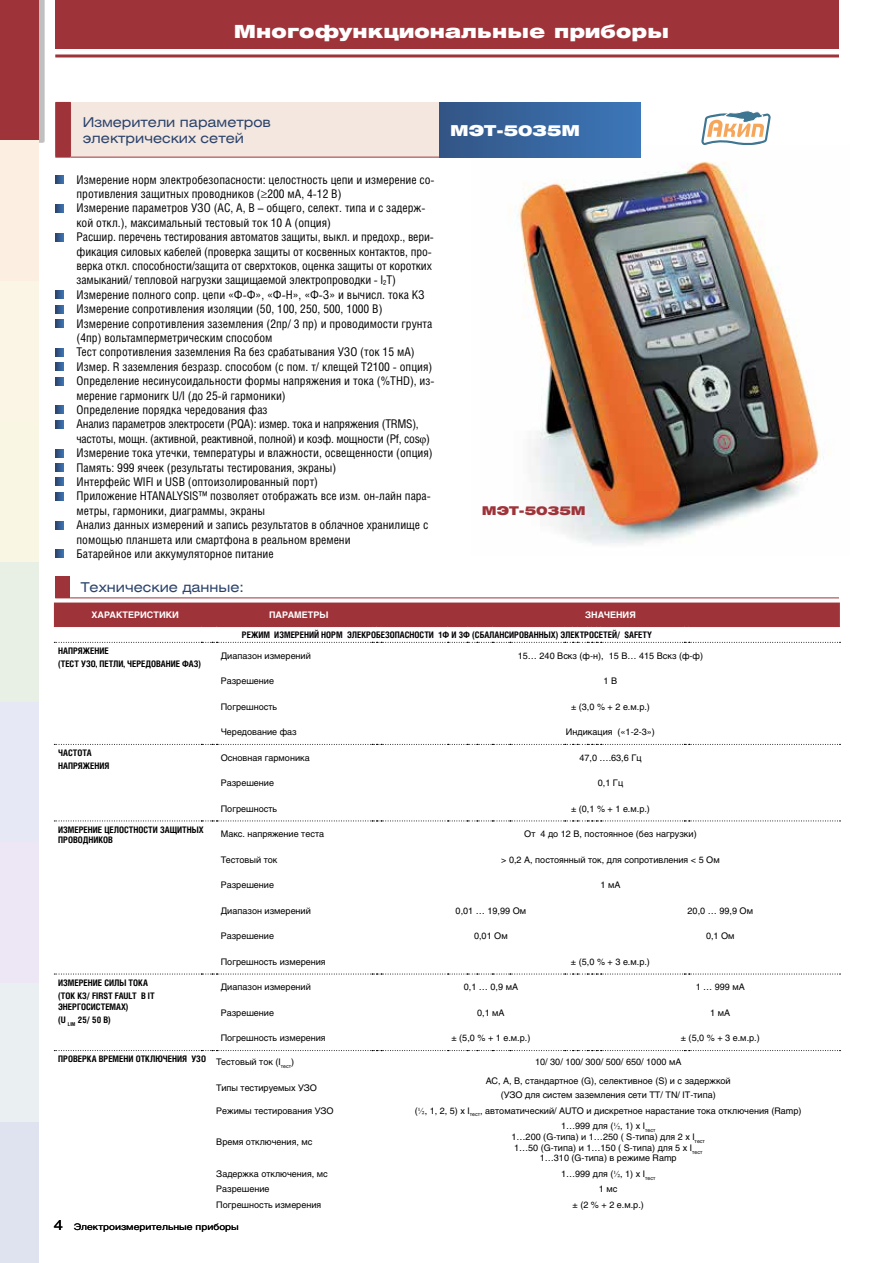
<style>
.page{position:relative;width:893px;height:1263px;background:#fff}
.page>*{position:absolute;margin:0;border:0;box-sizing:border-box;transform-origin:0 0}
.t1{font:900 18px "Helios Ext";letter-spacing:.01em;color:#fff}
.t2{font:900 15px "Helios Ext";color:#fff}
.t3{font:13.5px/16.2px "Helios Ext";color:#2b436c}
.t4{font:12px/14.4px "Helios Cond";color:#000}
.t5{font:900 12px "Helios Ext";color:#9e3339}
.t6{font:9px/10.8px "Helios C";color:#000;text-align:center}
.t7{font:700 9px/13.5px "Helios Cond";color:#000}
.t8{font:700 9px "Helios";color:#fff}
.t9{font:8.85px "Helios";color:#000;scale:1.18 1}
.s1{font-family:"Times New Roman"}
.s2{font-family:"Helios C";font-weight:400}
.s3{font-size:14.1px}
</style>
<div class="page">
<div style="left:55px;top:0;width:784px;height:49px;background:#9e3339"></div>
<div style="left:0;top:0;width:45px;height:142px;background:#000;opacity:.25"></div>
<div style="left:0;top:0;width:38px;height:140px;background:#9e3339"></div>
<div style="left:0;top:982px;width:38px;height:141px;background:#eaeff2"></div>
<div style="left:0;top:842px;width:38px;height:140px;background:#ede6f4"></div>
<div style="left:0;top:702px;width:38px;height:140px;background:#e7e8f6"></div>
<div style="left:0;top:561px;width:38px;height:141px;background:#e8f0e6"></div>
<div style="left:0;top:421px;width:38px;height:140px;background:#faf6e4"></div>
<div style="left:0;top:281px;width:38px;height:140px;background:#fbf5e5"></div>
<div style="left:0;top:140px;width:38px;height:141px;background:#fcefe2"></div>
<div style="left:0;top:1123px;width:38px;height:140px;background:#dee3ef"></div>
<hr style="left:55px;top:54px;width:784px;height:3px;background:#9e3339">
<img style="left:471px;top:145px;width:358px;height:399px">
<svg style="left:55px;top:175px;width:8px;height:8px"></svg>
<svg style="left:55px;top:204px;width:8px;height:8px"></svg>
<svg style="left:55px;top:233px;width:8px;height:8px"></svg>
<svg style="left:55px;top:291px;width:8px;height:8px"></svg>
<svg style="left:55px;top:305px;width:8px;height:8px"></svg>
<svg style="left:55px;top:319px;width:8px;height:8px"></svg>
<svg style="left:55px;top:348px;width:8px;height:8px"></svg>
<svg style="left:55px;top:363px;width:8px;height:8px"></svg>
<svg style="left:55px;top:377px;width:8px;height:8px"></svg>
<svg style="left:55px;top:406px;width:8px;height:8px"></svg>
<svg style="left:55px;top:420px;width:8px;height:8px"></svg>
<svg style="left:55px;top:449px;width:8px;height:8px"></svg>
<svg style="left:55px;top:463px;width:8px;height:8px"></svg>
<svg style="left:55px;top:478px;width:8px;height:8px"></svg>
<svg style="left:55px;top:492px;width:8px;height:8px"></svg>
<svg style="left:55px;top:521px;width:8px;height:8px"></svg>
<svg style="left:55px;top:550px;width:8px;height:8px"></svg>
<div style="left:56px;top:102px;width:15px;height:55px;background:#9e3339"></div>
<div style="left:71px;top:102px;width:369px;height:55px;background:#f4e7e0"></div>
<div style="left:440px;top:102px;width:200px;height:55px;background:linear-gradient(to right,#335585,#3c77b9)"></div>
<hr style="left:55px;top:103px;width:1px;height:54px;background:#9e3339">
<svg style="left:55px;top:157px;width:16px;height:1px"></svg>
<hr style="left:71px;top:157px;width:369px;height:1px;background:#9e3339">
<svg style="left:701px;top:110px;width:70px;height:34px"></svg>
<div style="left:55px;top:577px;width:15px;height:21px;background:#9e3339"></div>
<svg style="left:54px;top:642px;width:786px;height:1px"></svg>
<svg style="left:54px;top:744px;width:786px;height:1px"></svg>
<svg style="left:54px;top:820px;width:786px;height:1px"></svg>
<svg style="left:54px;top:974px;width:786px;height:1px"></svg>
<svg style="left:54px;top:1050px;width:786px;height:1px"></svg>
<svg style="left:54px;top:597px;width:786px;height:30px;background:#ac5257"></svg>
<hr style="left:689px;top:626px;width:151px;height:1px;background:#9e3339">
<h1 class="t1" style="left:234px;top:21px;width:437px">Многофункциональные приборы</h1>
<p class="t3" style="left:83px;top:114px;width:190px">Измерители параметров электрических сетей</p>
<p class="t2" style="left:450px;top:121px;width:131px">MЭТ-5035М</p>
<p class="t4" style="left:77px;top:172px;width:360px">Измерение норм электробезопасности: целостность цепи и измерение со&shy;противления защитных проводников (≥200 мА, 4-12 В)<br>Измерение параметров УЗО (АС, А, B – общего, селект. типа и с задерж&shy;кой откл.), максимальный тестовый ток 10 А (опция)<br>Расшир. перечень тестирования автоматов защиты, выкл. и предохр., вери&shy;фикация силовых кабелей (проверка защиты от косвенных контактов, про&shy;верка откл. способности/защита от сверхтоков, оценка защиты от коротких замыканий/ тепловой нагрузки защищаемой электропроводки - I<sub>2</sub>T)<br>Измерение полного сопр. цепи «Ф-Ф», «Ф-Н», «Ф-З» и вычисл. тока КЗ Измерение сопротивления изоляции (50, 100, 250, 500, 1000 В)<br>Измерение сопротивления заземления (2пр/ 3 пр) и проводимости грунта (4пр) вольтамперметрическим способом<br>Тест сопротивления заземления Ra без срабатывания УЗО (ток 15 мА)<br>Измер. R заземления безразр. способом (с пом. т/ клещей Т2100 - опция)<br>Определение несинусоидальности формы напряжения и тока (%THD), из&shy;мерение гармониrк U/I (до 25-й гармоники)<br>Определение порядка чередования фаз<br>Анализ параметров электросети (PQA): измер. тока и напряжения (TRMS), частоты, мощн. (активной, реактивной, полной) и коэф. мощности (Pf, cos<span class="s1">φ</span>)<br>Измерение тока утечки, температуры и влажности, освещенности (опция)<br>Память: 999 ячеек (результаты тестирования, экраны)<br>Интерфейс WIFI и USB (оптоизолированный порт)<br>Приложение HTANALYSIS™ позволяет отображать все изм. он-лайн пара&shy;метры, гармоники, диаграммы, экраны<br>Анализ данных измерений и запись результатов в облачное хранилище с помощью планшета или смартфона в реальном времени<br>Батарейное или аккумуляторное питание</p>
<p class="t5" style="left:482px;top:503px;width:105px">MЭТ-5035М</p>
<p class="t3" style="left:81px;top:580px;width:165px">Технические данные:</p>
<p class="t8" style="left:91px;top:610px;width:89px">ХАРАКТЕРИСТИКИ</p>
<p class="t8" style="left:269px;top:610px;width:61px">ПАРАМЕТРЫ</p>
<p class="t8" style="left:585px;top:610px;width:52px">ЗНАЧЕНИЯ</p>
<p class="t7" style="left:242px;top:628px;width:411px">РЕЖИМ ИЗМЕРЕНИЙ НОРМ ЭЛЕКРОБЕЗОПАСНОСТИ 1Ф И 3Ф (СБАЛАНСИРОВАННЫХ) ЭЛЕКТРОСЕТЕЙ/ SAFETY</p>
<p class="t7" style="left:58px;top:644px;width:145px">НАПРЯЖЕНИЕ<br>(ТЕСТ УЗО, ПЕТЛИ, ЧЕРЕДОВАНИЕ ФАЗ)</p>
<p class="t6" style="left:221px;top:650px;width:92px">Диапазон измерений</p>
<p class="t6" style="left:518px;top:650px;width:187px">15… 240 Вскз (ф-н), 15 В… 415 Вскз (ф-ф)</p>
<p class="t6" style="left:221px;top:675px;width:55px">Разрешение</p>
<p class="t6" style="left:604px;top:675px;width:15px">1 В</p>
<p class="t6" style="left:221px;top:701px;width:58px">Погрешность</p>
<p class="t6" style="left:571px;top:701px;width:80px">± (3,0 % + 2 е.м.р.)</p>
<p class="t6" style="left:221px;top:726px;width:78px">Чередование фаз</p>
<p class="t6" style="left:566px;top:726px;width:90px">Индикация («1-2-3»)</p>
<p class="t7" style="left:58px;top:746px;width:53px">ЧАСТОТА<br>НАПРЯЖЕНИЯ</p>
<p class="t6" style="left:221px;top:752px;width:91px">Основная гармоника</p>
<p class="t6" style="left:579px;top:752px;width:64px">47,0 ….63,6 Гц</p>
<p class="t6" style="left:221px;top:777px;width:55px">Разрешение</p>
<p class="t6" style="left:598px;top:777px;width:27px">0,1 Гц</p>
<p class="t6" style="left:221px;top:803px;width:58px">Погрешность</p>
<p class="t6" style="left:571px;top:803px;width:80px">± (0,1 % + 1 е.м.р.)</p>
<p class="t7" style="left:58px;top:824px;width:147px;line-height:10.5px">ИЗМЕРЕНИЕ ЦЕЛОСТНОСТИ ЗАЩИТНЫХ<br>ПРОВОДНИКОВ</p>
<p class="t6" style="left:221px;top:828px;width:105px">Макс. напряжение теста</p>
<p class="t6" style="left:524px;top:828px;width:174px">От 4 до 12 В, постоянное (без нагрузки)</p>
<p class="t6" style="left:221px;top:854px;width:58px">Тестовый ток</p>
<p class="t6" style="left:501px;top:854px;width:220px">&gt; 0,2 А, постоянный ток, для сопротивления &lt; 5 Ом</p>
<p class="t6" style="left:221px;top:879px;width:55px">Разрешение</p>
<p class="t6" style="left:600px;top:879px;width:21px">1 мА</p>
<p class="t6" style="left:221px;top:905px;width:92px">Диапазон измерений</p>
<p class="t6" style="left:456px;top:905px;width:72px">0,01 … 19,99 Ом</p>
<p class="t6" style="left:688px;top:905px;width:67px">20,0 … 99,9 Ом</p>
<p class="t6" style="left:221px;top:931px;width:55px">Разрешение</p>
<p class="t6" style="left:474px;top:931px;width:35px">0,01 Ом</p>
<p class="t6" style="left:706px;top:931px;width:30px">0,1 Ом</p>
<p class="t6" style="left:221px;top:956px;width:106px">Погрешность измерения</p>
<p class="t6" style="left:571px;top:956px;width:80px">± (5,0 % + 3 е.м.р.)</p>
<p class="t7" style="left:58px;top:975px;width:98px">ИЗМЕРЕНИЕ СИЛЫ ТОКА (ТОК КЗ/ FIRST FAULT В IT</p>
<p class="t7" style="left:58px;top:999px;width:72px">ЭНЕРГОСИСТЕМАХ) (U <sub>LIM</sub> 25/ 50 В)</p>
<p class="t6" style="left:221px;top:981px;width:92px">Диапазон измерений</p>
<p class="t6" style="left:464px;top:981px;width:56px">0,1 … 0,9 мА</p>
<p class="t6" style="left:696px;top:981px;width:51px">1 … 999 мА</p>
<p class="t6" style="left:221px;top:1007px;width:55px">Разрешение</p>
<p class="t6" style="left:477px;top:1007px;width:29px">0,1 мА</p>
<p class="t6" style="left:710px;top:1007px;width:21px">1 мА</p>
<p class="t6" style="left:221px;top:1033px;width:106px">Погрешность измерения</p>
<p class="t6" style="left:451px;top:1033px;width:80px">± (5,0 % + 1 е.м.р.)</p>
<p class="t6" style="left:681px;top:1033px;width:80px">± (5,0 % + 3 е.м.р.)</p>
<p class="t7" style="left:58px;top:1052px;width:238px">ПРОВЕРКА ВРЕМЕНИ ОТКЛЮЧЕНИЯ УЗО <span class="s2">Тестовый ток (I</span><sub>тест</sub><span class="s2">)</span></p>
<p class="t6" style="left:535px;top:1056px;width:148px">10/ 30/ 100/ 300/ 500/ 650/ 1000 мА</p>
<p class="t6" style="left:216px;top:1082px;width:102px">Типы тестируемых УЗО</p>
<p class="t6" style="left:486px;top:1074px;width:246px;line-height:13.8px">АС, А, В, стандартное (G), селективное (S) и с задержкой (УЗО для систем заземления сети TT/ TN/ IT-типа)</p>
<p class="t6" style="left:216px;top:1105px;width:119px">Режимы тестирования УЗО</p>
<p class="t6" style="left:415px;top:1105px;width:388px">(<span class="s1">½</span>, 1, 2, 5) х I<sub>тест</sub>, автоматический/ AUTO и дискретное нарастание тока отключения (Ramp)</p>
<p class="t6" style="left:216px;top:1136px;width:98px">Время отключения, мс</p>
<p class="t6" style="left:511px;top:1120px;width:195px">1…999 для (<span class="s1">½</span>, 1) х I<sub>тест<br></sub>1…200 (G-типа) и 1…250 ( S-типа) для 2 х I<sub>тест </sub>1…50 (G-типа) и 1…150 ( S-типа) для 5 х I<sub>тест </sub>1…310 (G-типа) в режиме Ramp</p>
<p class="t6" style="left:216px;top:1168px;width:113px">Задержка отключения, мс</p>
<p class="t6" style="left:561px;top:1168px;width:96px">1…999 для (<span class="s1">½</span>, 1) х I<sub>тест</sub></p>
<p class="t6" style="left:216px;top:1184px;width:55px">Разрешение</p>
<p class="t6" style="left:599px;top:1184px;width:20px">1 мс</p>
<p class="t6" style="left:216px;top:1199px;width:106px">Погрешность измерения</p>
<p class="t6" style="left:572px;top:1199px;width:73px">± (2 % + 2 е.м.р.)</p>
<p class="t9" style="left:54px;top:1221px;width:158px"><span class="s3">4</span> Электроизмерительные приборы</p>
</div>
